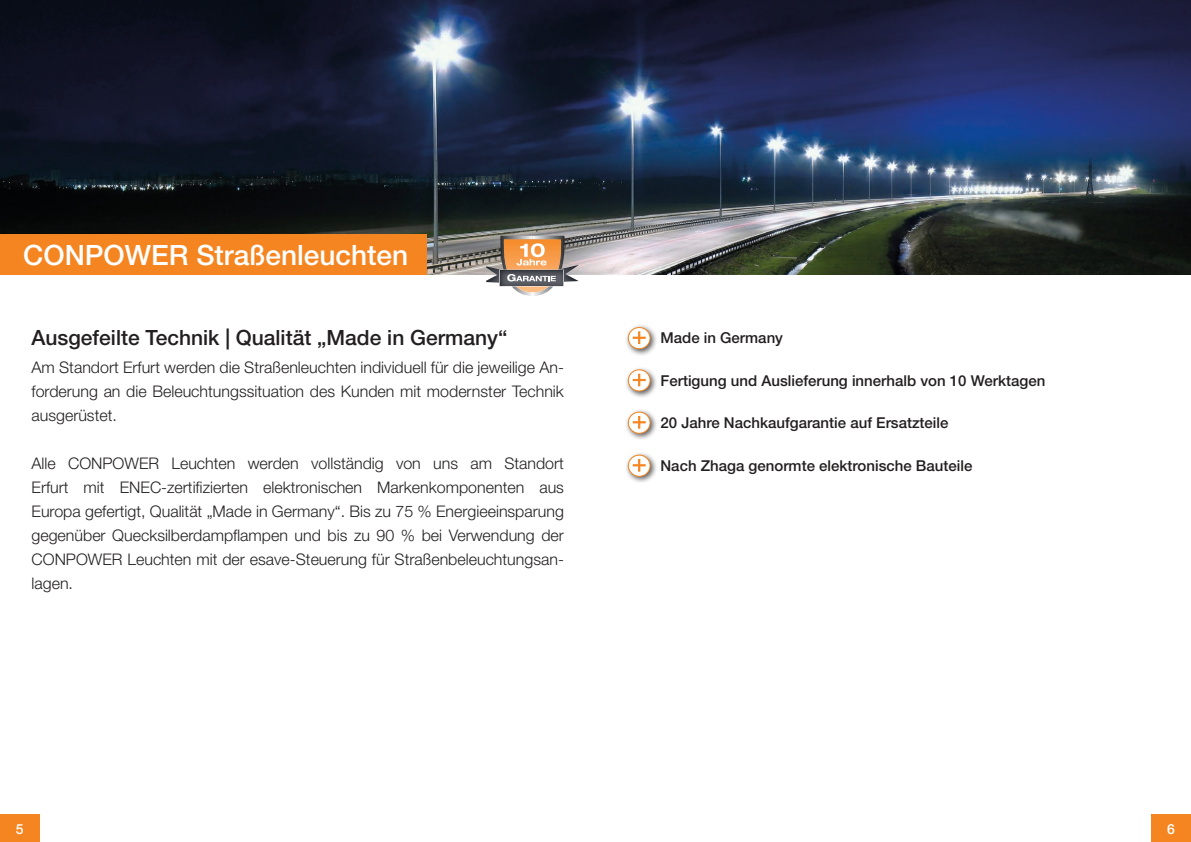
<style>
.page{position:relative;width:1191px;height:842px;background:#fff}
.page>*{position:absolute;margin:0;border:0;box-sizing:border-box;transform-origin:0 0}
.t1{font:500 28px "Helvetica Neue";color:#fff}
.t2{font:500 21px "Helvetica Neue";color:#231f20}
.t3{font:300 16px/24px "Helvetica Neue";color:#231f20;text-align:justify}
.t4{font:500 15px "Helvetica Neue";color:#231f20}
.t5{font:500 14px "Helvetica Neue";color:#fff}
</style>
<div class="page">
<div style="left:1151px;top:814px;width:40px;height:28px;background:#f58520"></div>
<div style="left:0;top:814px;width:40px;height:28px;background:#f58520"></div>
<img style="left:0;top:0;width:1191px;height:274px">
<div style="left:0;top:234px;width:426px;height:40px;background:#f58520"></div>
<div style="left:625px;top:366px;width:33px;height:33px;background:#231f20;opacity:.75"></div>
<svg style="left:628px;top:370px;width:22px;height:21px"></svg>
<div style="left:628px;top:369px;width:22px;height:22px;border:1px solid #f58520;border-radius:50%"></div>
<svg style="left:633px;top:374px;width:12px;height:12px"></svg>
<div style="left:625px;top:324px;width:33px;height:32px;background:#231f20;opacity:.75"></div>
<svg style="left:628px;top:328px;width:22px;height:21px"></svg>
<div style="left:628px;top:327px;width:22px;height:22px;border:1px solid #f58520;border-radius:50%"></div>
<svg style="left:633px;top:332px;width:12px;height:12px"></svg>
<div style="left:625px;top:451px;width:33px;height:33px;background:#231f20;opacity:.75"></div>
<svg style="left:628px;top:455px;width:22px;height:21px"></svg>
<div style="left:628px;top:455px;width:22px;height:22px;border:1px solid #f58520;border-radius:50%"></div>
<svg style="left:633px;top:459px;width:12px;height:12px"></svg>
<div style="left:625px;top:408px;width:33px;height:33px;background:#231f20;opacity:.75"></div>
<svg style="left:628px;top:412px;width:22px;height:21px"></svg>
<div style="left:628px;top:412px;width:22px;height:22px;border:1px solid #f58520;border-radius:50%"></div>
<svg style="left:633px;top:416px;width:12px;height:12px"></svg>
<img style="left:499px;top:236px;width:67px;height:60px">
<img style="left:502px;top:239px;width:60px;height:53px">
<img style="left:486px;top:266px;width:14px;height:17px">
<img style="left:561px;top:265px;width:18px;height:17px">
<img style="left:499px;top:270px;width:65px;height:16px">
<img style="left:500px;top:271px;width:63px;height:14px">
<svg style="left:507px;top:243px;width:54px;height:38px;background:#d19d70"></svg>
<p class="t1" style="left:23px;top:238px;width:386px">CONPOWER Straßenleuchten</p>
<p class="t2" style="left:32px;top:325px;width:477px">Ausgefeilte Technik | Qualität „Made in Germany“</p>
<p class="t3" style="left:32px;top:355px;width:534px">Am Standort Erfurt werden die Straßenleuchten individuell für die jeweilige An&shy;forderung an die Beleuchtungssituation des Kunden mit modernster Technik ausgerüstet.</p>
<p class="t3" style="left:32px;top:451px;width:534px">Alle CONPOWER Leuchten werden vollständig von uns am Standort Erfurt mit ENEC-zertifizierten elektronischen Markenkomponenten aus Europa gefertigt, Qualität „Made in Germany“. Bis zu 75 % Energieeinsparung gegenüber Quecksilberdampflampen und bis zu 90 % bei Verwendung der CONPOWER Leuchten mit der esave-Steuerung für Straßenbeleuchtungsan&shy;lagen.</p>
<p class="t4" style="left:660px;top:329px;width:124px">Made in Germany</p>
<p class="t4" style="left:660px;top:371px;width:386px">Fertigung und Auslieferung innerhalb von 10 Werktagen</p>
<p class="t4" style="left:660px;top:414px;width:289px">20 Jahre Nachkaufgarantie auf Ersatzteile</p>
<p class="t4" style="left:660px;top:457px;width:313px">Nach Zhaga genormte elektronische Bauteile</p>
<p class="t5" style="left:16px;top:820px;width:9px">5</p>
<p class="t5" style="left:1167px;top:820px;width:9px">6</p>
</div>
